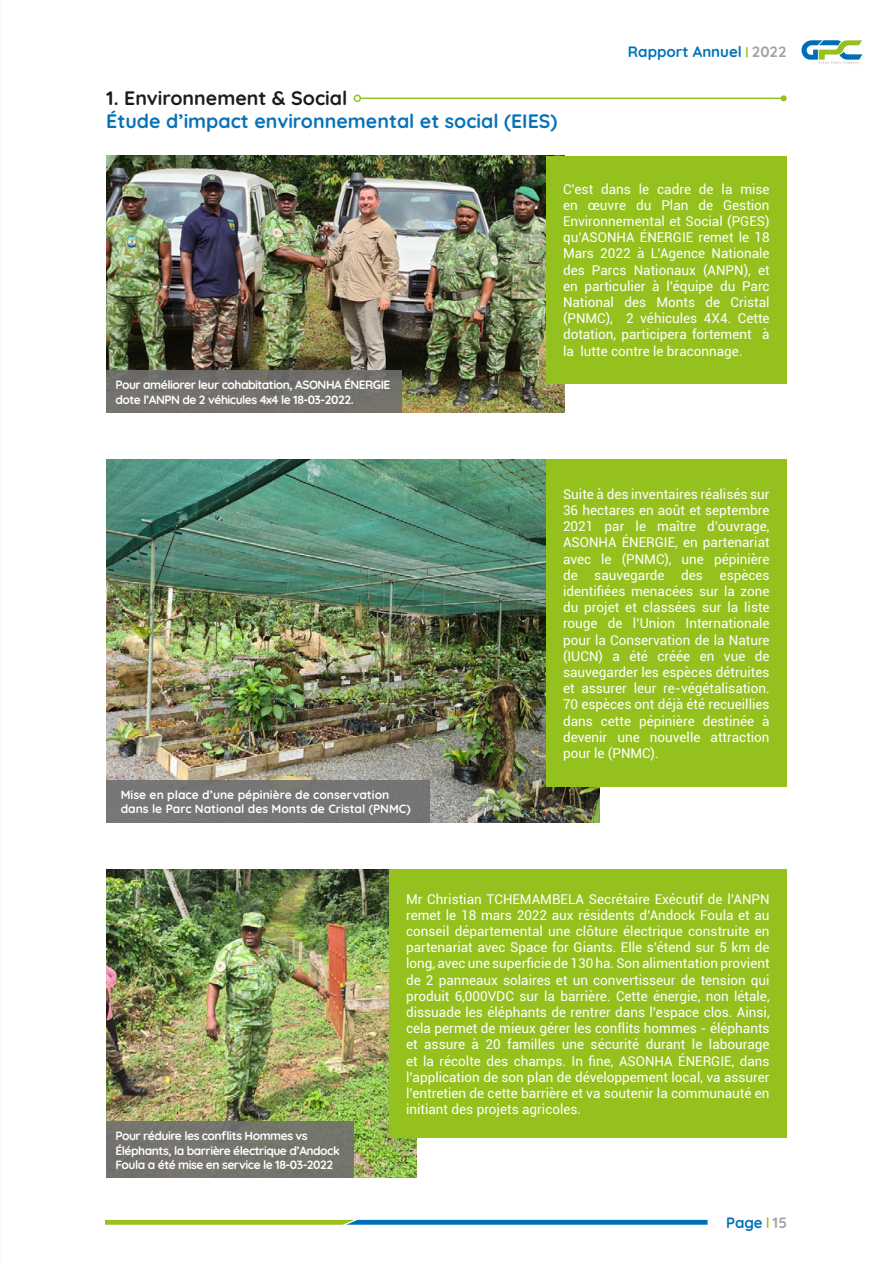
<style>
.page{position:relative;width:893px;height:1263px;background:#fff}
.page>*{position:absolute;margin:0;border:0;box-sizing:border-box;transform-origin:0 0}
.t1{font:700 19.5px "Quicksand";color:#0872b9}
.t2{font:700 19.5px "Quicksand";color:#1b1b1a}
.t3{font:700 15px "Quicksand";color:#0071b9}
.t4{font:13.5px/16.2px "Roboto";color:#fff;text-align:justify}
.t5{font:700 12px/14.4px "Quicksand";letter-spacing:-.04em;color:#fff}
.t6{font:700 12px/14.4px "Quicksand";color:#fff}
.s1{color:#a3a3a3}
</style>
<div class="page">
<img style="left:106px;top:156px;width:459px;height:257px">
<img style="left:106px;top:870px;width:311px;height:308px">
<img style="left:106px;top:460px;width:494px;height:362px">
<div style="left:546px;top:460px;width:241px;height:327px;background:#95c11f"></div>
<div style="left:106px;top:780px;width:323px;height:42px;background:#777675"></div>
<hr style="left:360px;top:98px;width:424px;height:1px;background:#96c11f">
<div style="left:354px;top:95px;width:7px;height:7px;border:2px solid #96c11f;border-radius:50%"></div>
<svg style="left:781px;top:95px;width:6px;height:6px"></svg>
<div style="left:106px;top:371px;width:296px;height:42px;background:#706f6f"></div>
<div style="left:106px;top:1121px;width:248px;height:57px;background:#706f6f"></div>
<div style="left:546px;top:156px;width:241px;height:228px;background:#95c11f"></div>
<div style="left:389px;top:870px;width:398px;height:268px;background:#95c11f"></div>
<svg style="left:746px;top:47px;width:2px;height:10px"></svg>
<svg style="left:801px;top:40px;width:61px;height:24px"></svg>
<svg style="left:105px;top:1220px;width:603px;height:5px;background:#489681"></svg>
<h1 class="t2" style="left:106px;top:83px;width:242px">1. Environnement &amp; Social</h1>
<h1 class="t1" style="left:106px;top:106px;width:453px">Étude d’impact environnemental et social (EIES)</h1>
<p class="t3" style="left:628px;top:40px;width:160px">Rapport Annuel <span class="s1">2022</span></p>
<p class="t5" style="left:115px;top:377px;width:277px">Pour améliorer leur cohabitation, ASONHA ÉNERGIE dote l’ANPN de 2 véhicules 4x4 le 18-03-2022.</p>
<p class="t6" style="left:121px;top:786px;width:291px">Mise en place d’une pépinière de conservation dans le Parc National des Monts de Cristal (PNMC)</p>
<p class="t4" style="left:563px;top:180px;width:208px">C’est dans le cadre de la mise en œuvre du Plan de Gestion Environnemental et Social (PGES) qu’ASONHA ÉNERGIE remet le 18<br>Mars 2022 à L’Agence Nationale des Parcs Nationaux (ANPN), et en particulier à l’équipe du Parc National des Monts de Cristal (PNMC), 2 véhicules 4X4. Cette dotation, participera fortement à la lutte contre le braconnage.</p>
<p class="t4" style="left:563px;top:485px;width:208px">Suite à des inventaires réalisés sur 36 hectares en août et septembre 2021 par le maître d’ouvrage, ASONHA ÉNERGIE, en partenariat avec le (PNMC), une pépinière de sauvegarde des espèces identifiées menacées sur la zone du projet et classées sur la liste rouge de l’Union Internationale pour la Conservation de la Nature (IUCN) a été créée en vue de sauvegarder les espèces détruites et assurer leur re-végétalisation.<br>70 espèces ont déjà été recueillies dans cette pépinière destinée à devenir une nouvelle attraction pour le (PNMC).</p>
<p class="t5" style="left:115px;top:1127px;width:226px">Pour réduire les conflits Hommes vs<br>Éléphants, la barrière électrique d’Andock<br>Foula a été mise en service le 18-03-2022</p>
<p class="t4" style="left:406px;top:890px;width:365px">Mr Christian TCHEMAMBELA Secrétaire Exécutif de l’ANPN remet le 18 mars 2022 aux résidents d’Andock Foula et au conseil départemental une clôture électrique construite en partenariat avec Space for Giants. Elle s’étend sur 5 km de long, avec une superficie de 130 ha. Son alimentation provient de 2 panneaux solaires et un convertisseur de tension qui produit 6,000VDC sur la barrière. Cette énergie, non létale, dissuade les éléphants de rentrer dans l’espace clos. Ainsi, cela permet de mieux gérer les conflits hommes - éléphants et assure à 20 familles une sécurité durant le labourage et la récolte des champs. In fine, ASONHA ÉNERGIE, dans l’application de son plan de développement local, va assurer l’entretien de cette barrière et va soutenir la communauté en initiant des projets agricoles.</p>
<p class="t3" style="left:726px;top:1211px;width:62px">Page <span class="s1">15</span></p>
</div>
